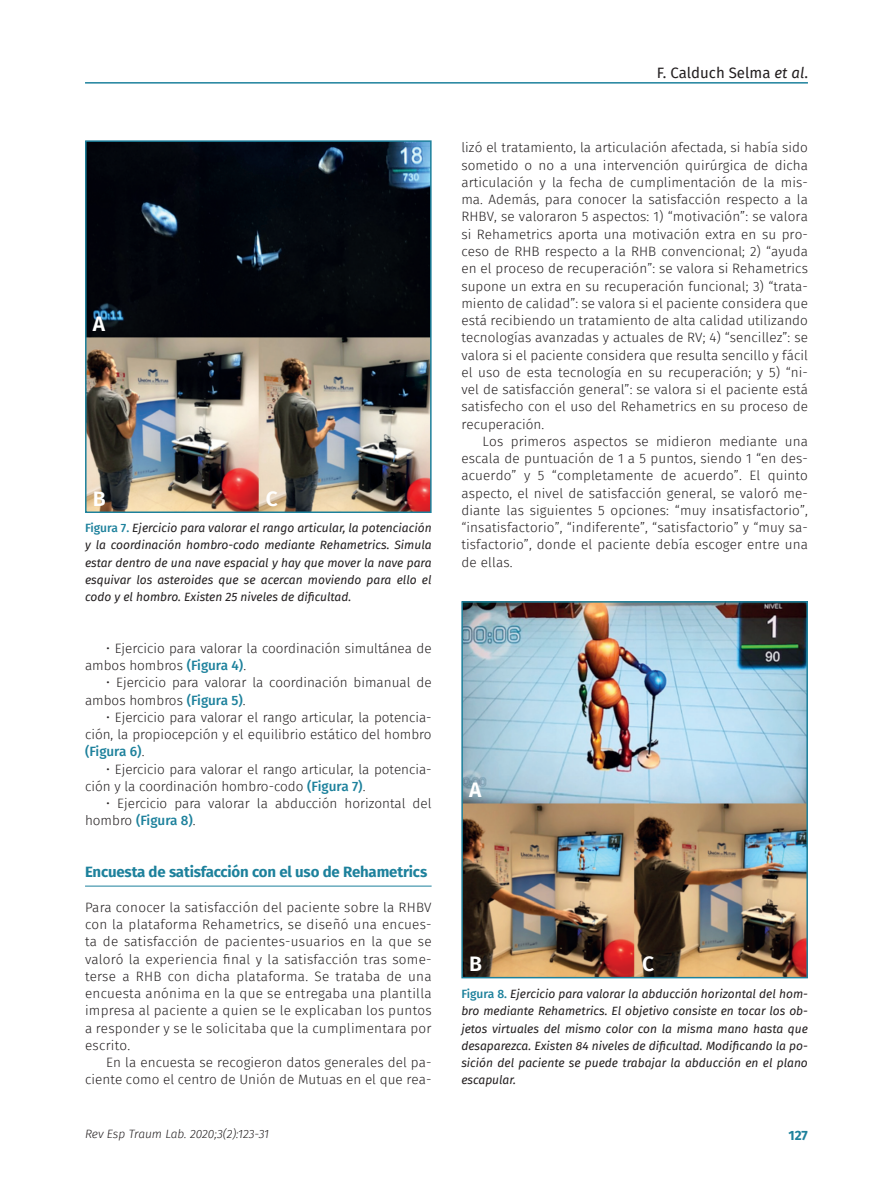
<style>
.page{position:relative;width:893px;height:1191px;background:#fff}
.page>*{position:absolute;margin:0;border:0;box-sizing:border-box;transform-origin:0 0}
.Letra_figura{font:600 21px "Fira Sans FS";color:#fff}
.Ladillo{font:700 15px "Fira Sans FS";letter-spacing:-.01em;color:#1d819c}
.t1{font:15px "Fira Sans FS";color:#231f20}
.Párrafo_general{font:300 13.5px/17.2px "Fira Sans FS";color:#231f20}
.Primer_párrafo{font:300 13.5px/17.2px "Fira Sans FS";letter-spacing:.02em;color:#231f20;text-align:justify}
.t2{font:700 13.5px "Fira Sans FS";color:#1d819c}
.Pie_de_foto{font:italic 12px/17.2px "Fira Sans FS";color:#231f20;text-align:justify}
.t3{font:italic 300 12px "Fira Sans FS";letter-spacing:-.005em;color:#231f20}
.s1{font-weight:500;font-style:normal;color:#1d819c}
.s2{font-weight:500;color:#1d819c}
.s3{font-style:italic}
</style>
<div class="page">
<hr style="left:85px;top:82px;width:723px;height:2px;background:#1d819c">
<hr style="left:85px;top:885px;width:347px;height:1px;background:#1d819c">
<img style="left:88px;top:143px;width:341px;height:367px">
<div style="left:85px;top:140px;width:347px;height:373px;border:2px solid #1d819c"></div>
<img style="left:464px;top:604px;width:341px;height:371px">
<div style="left:461px;top:601px;width:347px;height:377px;border:2px solid #1d819c"></div>
<p class="Letra_figura" style="left:93px;top:308px;width:14px">A</p>
<p class="Letra_figura" style="left:93px;top:482px;width:14px">B</p>
<p class="Letra_figura" style="left:266px;top:482px;width:13px">C</p>
<p class="Pie_de_foto" style="left:85px;top:519px;width:348px"><span class="s1">Figura 7.</span> Ejercicio para valorar el rango articular, la potenciación y la coordinación hombro-codo mediante Rehametrics. Simula estar dentro de una nave espacial y hay que mover la nave para esquivar los asteroides que se acercan moviendo para ello el codo y el hombro. Existen 25 niveles de dificultad.</p>
<p class="Párrafo_general" style="left:85px;top:639px;width:348px;text-indent:21px">• Ejercicio para valorar la coordinación simultánea de ambos hombros <span class="s2">(Figura 4)</span>.</p>
<p class="Párrafo_general" style="left:85px;top:674px;width:348px;text-indent:21px">• Ejercicio para valorar la coordinación bimanual de ambos hombros <span class="s2">(Figura 5)</span>.</p>
<p class="Párrafo_general" style="left:85px;top:708px;width:348px;text-align:justify;text-indent:21px">• Ejercicio para valorar el rango articular, la potencia&shy;ción, la propiocepción y el equilibrio estático del hombro <span class="s2">(Figura 6)</span>.</p>
<p class="Párrafo_general" style="left:85px;top:760px;width:348px;text-indent:21px">• Ejercicio para valorar el rango articular, la potencia&shy;ción y la coordinación hombro-codo <span class="s2">(Figura 7)</span>.</p>
<p class="Párrafo_general" style="left:85px;top:795px;width:348px;text-indent:21px">• Ejercicio para valorar la abducción horizontal del hombro <span class="s2">(Figura 8)</span>.</p>
<p class="Ladillo" style="left:85px;top:860px;width:344px">Encuesta de satisfacción con el uso de Rehametrics</p>
<p class="Primer_párrafo" style="left:85px;top:898px;width:348px">Para conocer la satisfacción del paciente sobre la RHBV con la plataforma Rehametrics, se diseñó una encues&shy;ta de satisfacción de pacientes-usuarios en la que se valoró la experiencia final y la satisfacción tras some&shy;terse a RHB con dicha plataforma. Se trataba de una encuesta anónima en la que se entregaba una plantilla impresa al paciente a quien se le explicaban los puntos a responder y se le solicitaba que la cumplimentara por escrito.</p>
<p class="Párrafo_general" style="left:85px;top:1053px;width:348px;text-align:right">En la encuesta se recogieron datos generales del pa&shy;ciente como el centro de Unión de Mutuas en el que rea-</p>
<p class="t1" style="left:657px;top:62px;width:153px">F. Calduch Selma <span class="s3">et al</span>.</p>
<p class="Párrafo_general" style="left:461px;top:139px;width:348px;text-align:justify">lizó el tratamiento, la articulación afectada, si había sido sometido o no a una intervención quirúrgica de dicha articulación y la fecha de cumplimentación de la mis&shy;ma. Además, para conocer la satisfacción respecto a la RHBV, se valoraron 5 aspectos: 1) “motivación”: se valora si Rehametrics aporta una motivación extra en su pro&shy;ceso de RHB respecto a la RHB convencional; 2) “ayuda en el proceso de recuperación”: se valora si Rehametrics supone un extra en su recuperación funcional; 3) “trata&shy;miento de calidad”: se valora si el paciente considera que está recibiendo un tratamiento de alta calidad utilizando tecnologías avanzadas y actuales de RV; 4) “sencillez”: se valora si el paciente considera que resulta sencillo y fácil el uso de esta tecnología en su recuperación; y 5) “ni&shy;vel de satisfacción general”: se valora si el paciente está satisfecho con el uso del Rehametrics en su proceso de recuperación.</p>
<p class="Párrafo_general" style="left:461px;top:432px;width:348px;text-align:justify;text-indent:21px">Los primeros aspectos se midieron mediante una escala de puntuación de 1 a 5 puntos, siendo 1 “en des&shy;acuerdo” y 5 “completamente de acuerdo”. El quinto aspecto, el nivel de satisfacción general, se valoró me&shy;diante las siguientes 5 opciones: “muy insatisfactorio”, “insatisfactorio”, “indiferente”, “satisfactorio” y “muy sa&shy;tisfactorio”, donde el paciente debía escoger entre una de ellas.</p>
<p class="Letra_figura" style="left:469px;top:773px;width:14px">A</p>
<p class="Letra_figura" style="left:469px;top:948px;width:14px">B</p>
<p class="Letra_figura" style="left:642px;top:948px;width:13px">C</p>
<p class="Pie_de_foto" style="left:461px;top:985px;width:348px"><span class="s1">Figura 8.</span> Ejercicio para valorar la abducción horizontal del hom&shy;bro mediante Rehametrics. El objetivo consiste en tocar los ob&shy;jetos virtuales del mismo color con la misma mano hasta que desaparezca. Existen 84 niveles de dificultad. Modificando la po&shy;sición del paciente se puede trabajar la abducción en el plano escapular.</p>
<p class="t3" style="left:85px;top:1125px;width:186px">Rev Esp Traum Lab. 2020;3(2):123-31</p>
<p class="t2" style="left:788px;top:1124px;width:21px">127</p>
</div>
